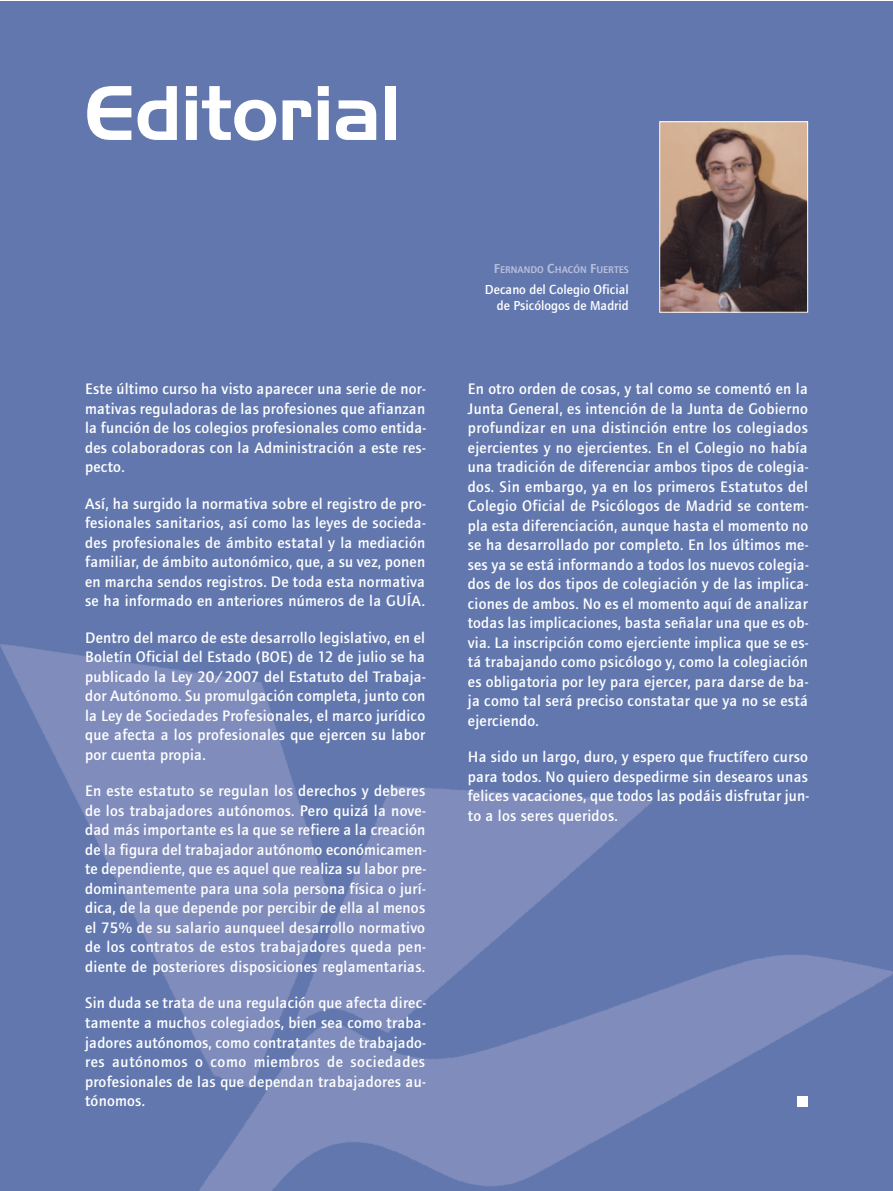
<style>
.page{position:relative;width:893px;height:1191px;background:#fff}
.page>*{position:absolute;margin:0;border:0;box-sizing:border-box;transform-origin:0 0}
.t1{font:75px "Handel Gothic BT";color:#fff}
.t2{font:500 15.75px/19.5px "Foundry Journal";letter-spacing:.015em;color:#fff;text-align:justify}
.t3{font:500 13.5px/16.2px "Foundry Journal";color:#fff;text-align:right}
.t4{font:600 10.2px "Foundry Journal";color:#b6bdd9}
.s1{font-size:13.5px}
</style>
<div class="page">
<img style="left:0;top:1px;width:892px;height:1190px">
<img style="left:661px;top:123px;width:145px;height:188px">
<div style="left:659px;top:121px;width:149px;height:192px;border:1px solid #fff"></div>
<div style="left:797px;top:1096px;width:11px;height:11px;background:#fff"></div>
<p class="t1" style="left:85px;top:86px;width:317px">Editorial</p>
<p class="t2" style="left:85px;top:380px;width:342px">Este último curso ha visto aparecer una serie de nor&shy;mativas reguladoras de las profesiones que afianzan la función de los colegios profesionales como entida&shy;des colaboradoras con la Administración a este res&shy;pecto.</p>
<p class="t2" style="left:85px;top:495px;width:342px">Así, ha surgido la normativa sobre el registro de pro&shy;fesionales sanitarios, así como las leyes de socieda&shy;des profesionales de ámbito estatal y la mediación familiar, de ámbito autonómico, que, a su vez, ponen en marcha sendos registros. De toda esta normativa se ha informado en anteriores números de la GUÍA.</p>
<p class="t2" style="left:85px;top:629px;width:342px">Dentro del marco de este desarrollo legislativo, en el Boletín Oficial del Estado (BOE) de 12 de julio se ha publicado la Ley 20/2007 del Estatuto del Trabaja&shy;dor Autónomo. Su promulgación completa, junto con la Ley de Sociedades Profesionales, el marco jurídico que afecta a los profesionales que ejercen su labor por cuenta propia.</p>
<p class="t2" style="left:85px;top:782px;width:342px">En este estatuto se regulan los derechos y deberes de los trabajadores autónomos. Pero quizá la nove&shy;dad más importante es la que se refiere a la creación de la figura del trabajador autónomo económicamen&shy;te dependiente, que es aquel que realiza su labor pre&shy;dominantemente para una sola persona física o jurí&shy;dica, de la que depende por percibir de ella al menos el 75% de su salario aunqueel desarrollo normativo de los contratos de estos trabajadores queda pen&shy;diente de posteriores disposiciones reglamentarias.</p>
<p class="t2" style="left:85px;top:994px;width:342px">Sin duda se trata de una regulación que afecta direc&shy;tamente a muchos colegiados, bien sea como traba&shy;jadores autónomos, como contratantes de trabajado&shy;res autónomos o como miembros de sociedades profesionales de las que dependan trabajadores au&shy;tónomos.</p>
<p class="t4" style="left:494px;top:266px;width:136px"><span class="s1">F</span>ERNANDO <span class="s1">C</span>HACÓN <span class="s1">F</span>UERTES</p>
<p class="t3" style="left:485px;top:282px;width:146px">Decano del Colegio Oficial de Psicólogos de Madrid</p>
<p class="t2" style="left:468px;top:380px;width:342px">En otro orden de cosas, y tal como se comentó en la Junta General, es intención de la Junta de Gobierno profundizar en una distinción entre los colegiados ejercientes y no ejercientes. En el Colegio no había una tradición de diferenciar ambos tipos de colegia&shy;dos. Sin embargo, ya en los primeros Estatutos del Colegio Oficial de Psicólogos de Madrid se contem&shy;pla esta diferenciación, aunque hasta el momento no se ha desarrollado por completo. En los últimos me&shy;ses ya se está informando a todos los nuevos colegia&shy;dos de los dos tipos de colegiación y de las implica&shy;ciones de ambos. No es el momento aquí de analizar todas las implicaciones, basta señalar una que es ob&shy;via. La inscripción como ejerciente implica que se es&shy;tá trabajando como psicólogo y, como la colegiación es obligatoria por ley para ejercer, para darse de ba&shy;ja como tal será preciso constatar que ya no se está ejerciendo.</p>
<p class="t2" style="left:468px;top:748px;width:342px">Ha sido un largo, duro, y espero que fructífero curso para todos. No quiero despedirme sin desearos unas felices vacaciones, que todos las podáis disfrutar jun&shy;to a los seres queridos.</p>
</div>
